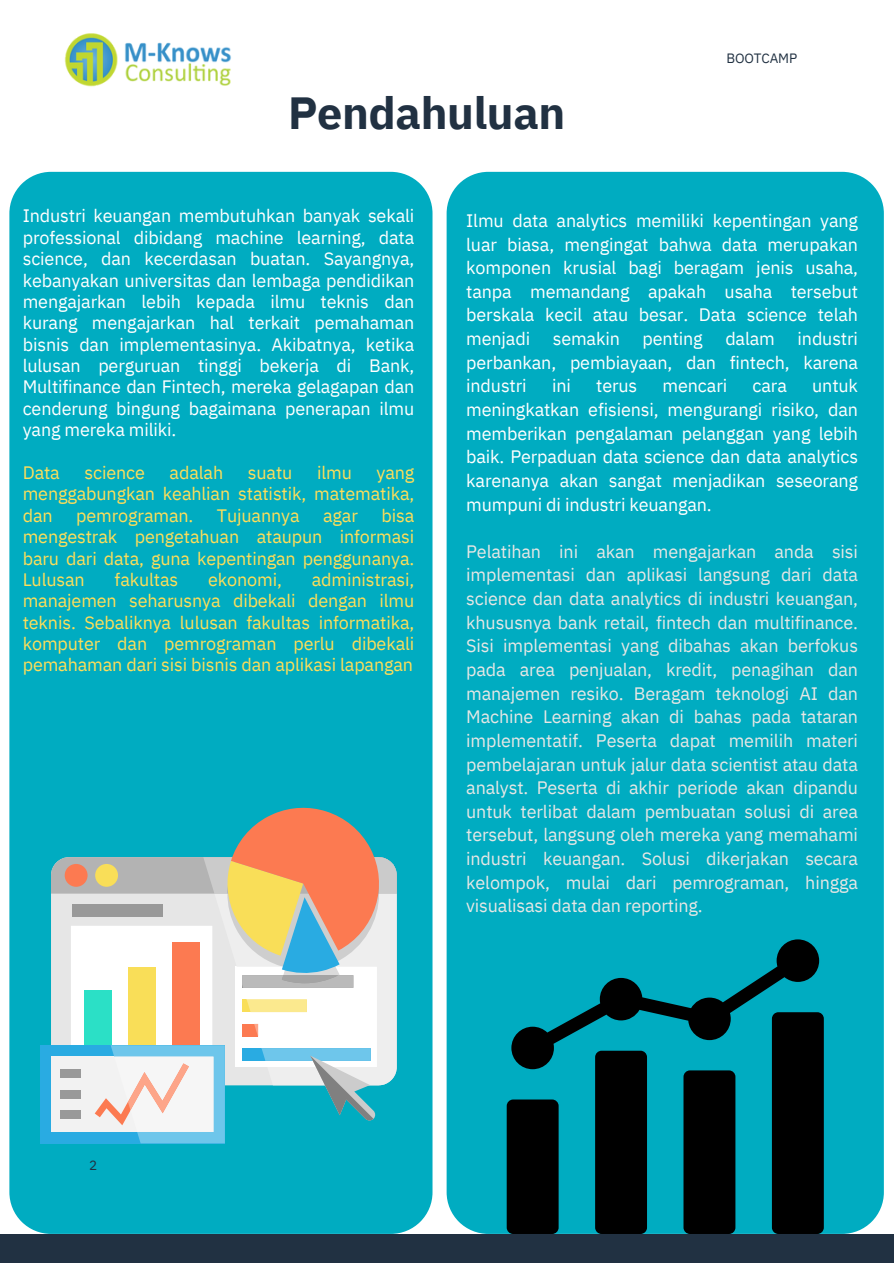
<style>
.page{position:relative;width:894px;height:1264px;background:#fff}
.page>*{position:absolute;margin:0;border:0;box-sizing:border-box;transform-origin:0 0}
.t1{font:700 45px "IBM Plex Sans";letter-spacing:-.01em;color:#213142}
.t2{font:18px/23.7px "IBM Plex Sans";letter-spacing:-.01em;color:#fff;text-align:justify}
.t3{font:18px/23.7px "IBM Plex Sans";letter-spacing:-.01em;color:#e7e7e5;text-align:justify}
.t4{font:18px/21.3px "IBM Plex Sans";letter-spacing:-.01em;color:#ffde59;text-align:justify}
.t5{font:13.5px "IBM Plex Sans";letter-spacing:-.01em;color:#213142}
</style>
<div class="page">
<div style="left:0;top:1233px;width:892px;height:29px;background:#213142"></div>
<img style="left:64px;top:33px;width:168px;height:54px">
<div style="left:446px;top:172px;width:437px;height:1061px;background:#00acc1"></div>
<svg style="left:506px;top:939px;width:317px;height:294px"></svg>
<div style="left:9px;top:172px;width:423px;height:1061px;background:#00acc1"></div>
<div style="left:40px;top:1045px;width:185px;height:98px;background:#29abe2"></div>
<svg style="left:51px;top:807px;width:345px;height:336px"></svg>
<h1 class="t1" style="left:288px;top:83px;width:279px">Pendahuluan</h1>
<h2 class="t5" style="left:726px;top:49px;width:72px">BOOTCAMP</h2>
<p class="t2" style="left:23px;top:205px;width:393px;line-height:21.3px">Industri keuangan membutuhkan banyak sekali professional dibidang machine learning, data science, dan kecerdasan buatan. Sayangnya, kebanyakan universitas dan lembaga pendidikan mengajarkan lebih kepada ilmu teknis dan kurang mengajarkan hal terkait pemahaman bisnis dan implementasinya. Akibatnya, ketika lulusan perguruan tinggi bekerja di Bank, Multifinance dan Fintech, mereka gelagapan dan cenderung bingung bagaimana penerapan ilmu yang mereka miliki.</p>
<p class="t4" style="left:23px;top:461px;width:39px">Data</p>
<p class="t4" style="left:84px;top:461px;width:62px">science</p>
<p class="t4" style="left:169px;top:461px;width:55px">adalah</p>
<p class="t4" style="left:248px;top:461px;width:46px">suatu</p>
<p class="t4" style="left:317px;top:461px;width:36px">ilmu</p>
<p class="t4" style="left:23px;top:461px;width:393px;text-indent:353px">yang menggabungkan keahlian statistik, matematika, dan</p>
<p class="t4" style="left:23px;top:504px;width:393px;text-indent:359px">bisa mengestrak pengetahuan ataupun informasi baru dari data, guna kepentingan penggunanya.<br>Lulusan</p>
<p class="t4" style="left:76px;top:504px;width:119px">pemrograman.</p>
<p class="t4" style="left:217px;top:504px;width:84px">Tujuannya</p>
<p class="t4" style="left:323px;top:504px;width:36px">agar</p>
<p class="t4" style="left:23px;top:568px;width:393px;text-indent:289px">administrasi, manajemen seharusnya dibekali dengan ilmu teknis. Sebaliknya lulusan fakultas informatika, komputer dan pemrograman perlu dibekali pemahaman dari sisi bisnis dan aplikasi lapangan</p>
<p class="t4" style="left:115px;top:568px;width:65px">fakultas</p>
<p class="t4" style="left:208px;top:568px;width:75px">ekonomi,</p>
<h2 class="t2" style="left:466px;top:208px;width:393px">Ilmu data analytics memiliki kepentingan yang luar biasa, mengingat bahwa data merupakan komponen krusial bagi beragam jenis usaha, tanpa memandang apakah usaha tersebut berskala kecil atau besar. Data science telah menjadi</h2>
<h2 class="t2" style="left:466px;top:326px;width:393px;text-indent:331px">industri perbankan, pembiayaan, dan fintech, karena industri</h2>
<h2 class="t2" style="left:552px;top:326px;width:69px">semakin</h2>
<h2 class="t2" style="left:642px;top:326px;width:62px">penting</h2>
<h2 class="t2" style="left:725px;top:326px;width:51px">dalam</h2>
<h2 class="t2" style="left:466px;top:374px;width:393px;text-indent:346px">untuk meningkatkan efisiensi, mengurangi risiko, dan memberikan pengalaman pelanggan yang lebih baik. Perpaduan data science dan data analytics karenanya akan sangat menjadikan seseorang mumpuni di industri keuangan.</h2>
<h2 class="t3" style="left:466px;top:539px;width:393px">Pelatihan ini akan mengajarkan anda sisi implementasi dan aplikasi langsung dari data science dan data analytics di industri keuangan, khususnya bank retail, fintech dan multifinance.<br>Sisi implementasi yang dibahas akan berfokus pada area penjualan, kredit, penagihan dan manajemen resiko. Beragam teknologi AI dan Machine Learning akan di bahas pada tataran implementatif. Peserta dapat memilih materi pembelajaran untuk jalur data scientist atau data analyst. Peserta di akhir periode akan dipandu untuk terlibat dalam pembuatan solusi di area tersebut, langsung oleh mereka yang memahami industri keuangan. Solusi dikerjakan secara kelompok, mulai dari pemrograman, hingga visualisasi data dan reporting.</h2>
<h2 class="t2" style="left:552px;top:374px;width:20px">ini</h2>
<h2 class="t2" style="left:596px;top:374px;width:43px">terus</h2>
<h2 class="t2" style="left:662px;top:374px;width:66px">mencari</h2>
<h2 class="t2" style="left:752px;top:374px;width:36px">cara</h2>
<h2 class="t5" style="left:89px;top:1155px;width:10px">2</h2>
</div>
